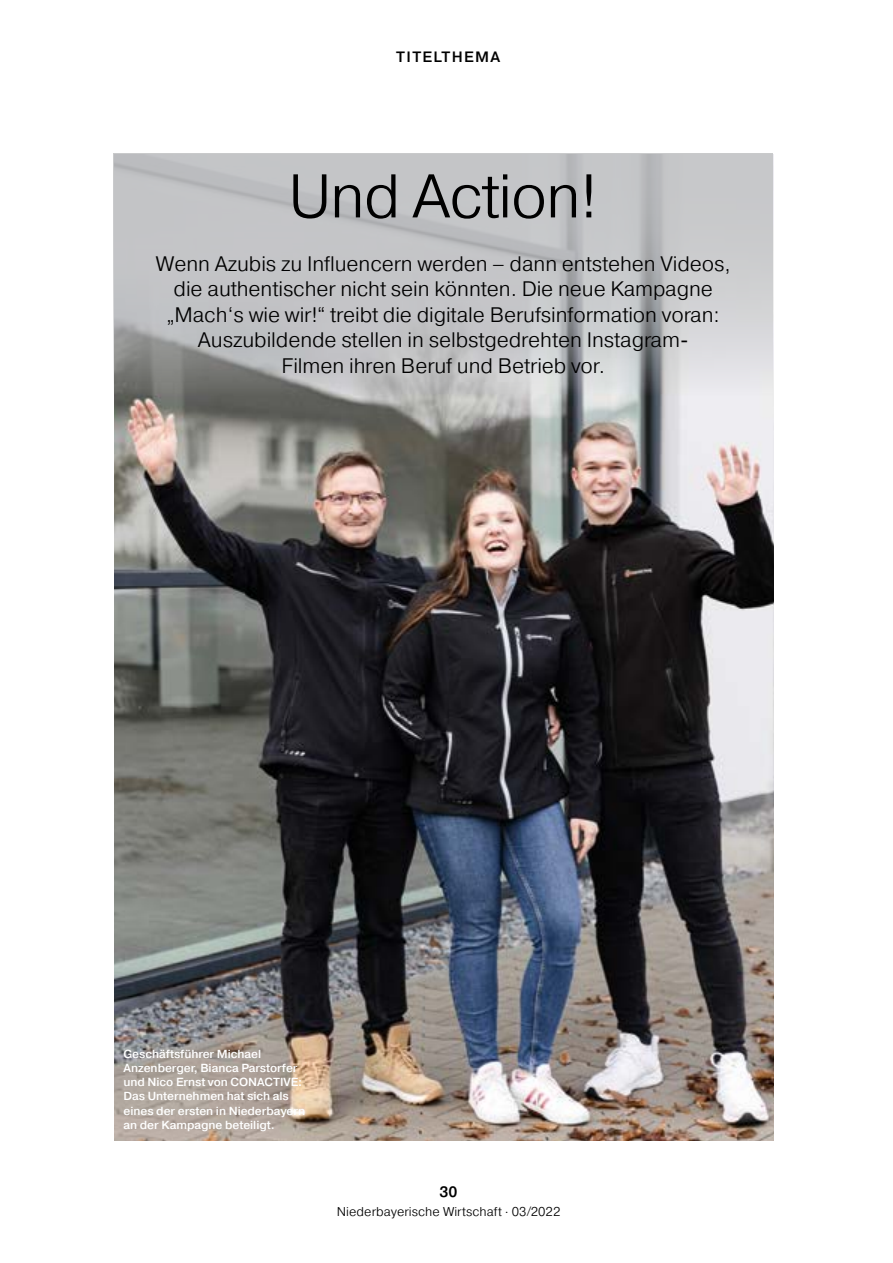
<style>
.page{position:relative;width:893px;height:1263px;background:#fff}
.page>*{position:absolute;margin:0;border:0;box-sizing:border-box;transform-origin:0 0}
.t1{font:300 61.5px "Pragmatica";letter-spacing:-.02em;color:#000}
.t2{font:300 21px/25.5px "Pragmatica";letter-spacing:-.005em;color:#000;text-align:center}
.t3{font:500 15px "Pragmatica";letter-spacing:.09em;color:#000}
.t4{font:300 12.75px "Pragmatica";letter-spacing:.005em;color:#000}
.t5{font:500 11.7px/14.2px "Pragmatica";letter-spacing:-.005em;color:#fff}
.s1{font-size:7.5px}
.s2{font-weight:400;font-size:10.8px}
</style>
<div class="page">
<img style="left:115px;top:154px;width:659px;height:987px">
<svg style="left:114px;top:153px;width:659px;height:243px;background:#bfc0c2"></svg>
<p class="t3" style="left:396px;top:47px;width:105px">TITELTHEMA</p>
<h1 class="t1" style="left:289px;top:157px;width:311px">Und Action!</h1>
<p class="t2" style="left:156px;top:250px;width:576px">Wenn Azubis zu Influencern werden – dann entstehen Videos, die authentischer nicht sein könnten. Die neue Kampagne „Mach‘s wie wir!“ treibt die digitale Berufsinformation voran:<br>Auszubildende stellen in selbstgedrehten Instagram-<br>Filmen ihren Beruf und Betrieb vor.</p>
<p class="t5" style="left:124px;top:1046px;width:183px">Geschäftsführer Michael<br>Anzenberger, Bianca Parstorfer und Nico Ernst von CONACTIVE:<br>Das Unternehmen hat sich als eines der ersten in Niederbayern an der Kampagne beteiligt.</p>
<p class="t3" style="left:440px;top:1182px;width:19px">30</p>
<p class="t4" style="left:337px;top:1204px;width:225px">Niederbayerische Wirtschaft <span class="s1">•</span> 03<span class="s2">/</span>2022</p>
</div>
